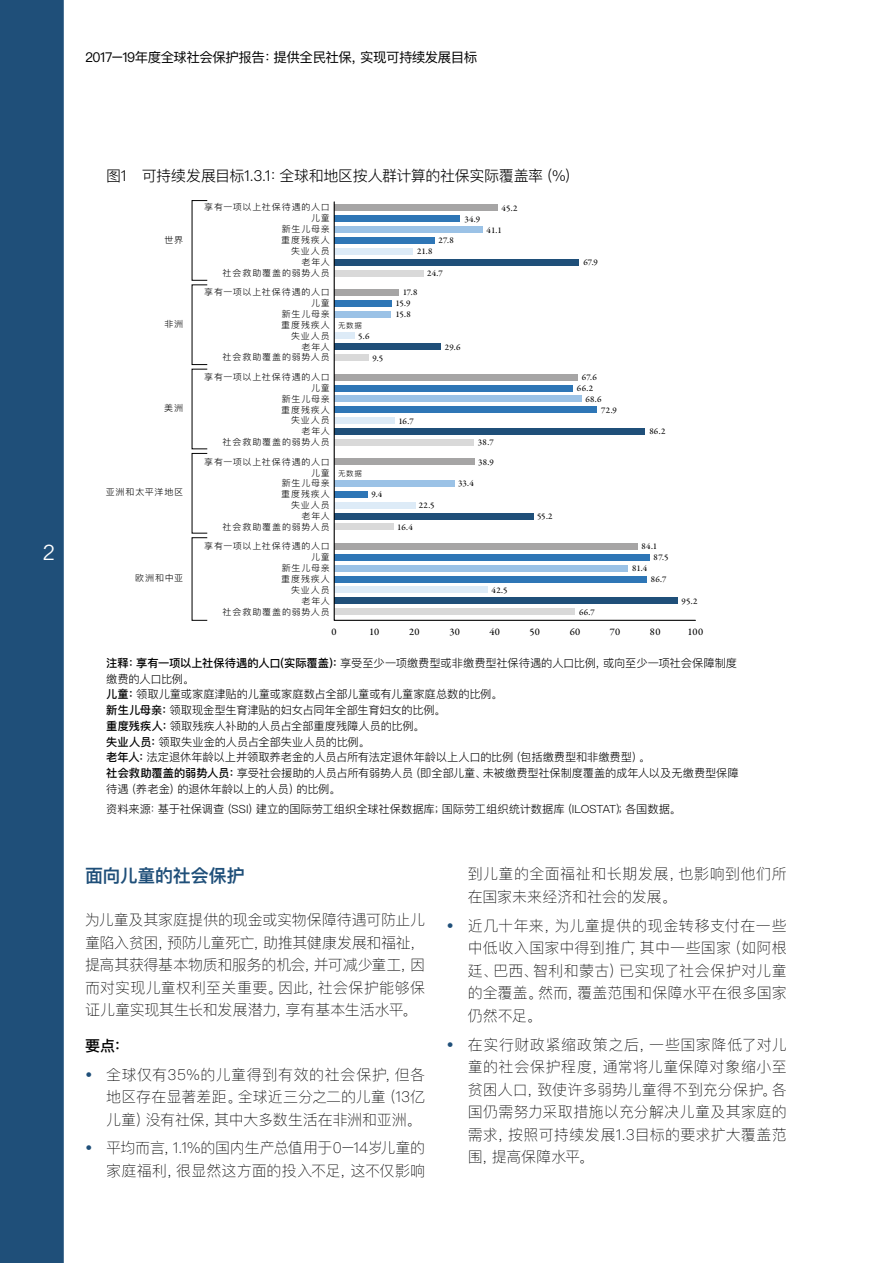
<style>
.page{position:relative;width:893px;height:1263px;background:#fff}
.page>*{position:absolute;margin:0;border:0;box-sizing:border-box;transform-origin:0 0}
.t1{font:21px "Trade Gothic LT Com";color:#fff}
.t2{font:600 18px "Ping Fang SC";letter-spacing:-.015em;color:#1f4f79}
.t3{font:100 15px/22.5px "Ping Fang SC";letter-spacing:.005em;color:#000;text-align:justify}
.t4{font:300 15px "Ping Fang SC";letter-spacing:-.025em;color:#000}
.t5{font:100 15px/22.5px "Ping Fang SC";letter-spacing:.025em;color:#000}
.t6{font:500 15px "Ping Fang SC";color:#000}
.t7{font:13.5px "Ping Fang SC";letter-spacing:-.04em;color:#000}
.t8{font:300 11.25px/15.8px "Ping Fang SC";letter-spacing:-.01em;color:#000}
.t9{font:500 10.2px "Garamond Premr Pro";letter-spacing:.025em;color:#000}
.t10{font:300 8.7px/10.9px "Ping Fang SC";letter-spacing:.095em;color:#000;text-align:right}
.t11{font:500 8.7px/10.8px "Garamond Premr Pro";letter-spacing:.02em;color:#000}
.t12{font:300 7.2px "Ping Fang SC";letter-spacing:.105em;color:#000}
.s1{font-weight:500}
.s2{color:#1f4f79}
</style>
<div class="page">
<div style="left:0;top:0;width:64px;height:1263px;background:#1f4f79"></div>
<svg style="left:333px;top:201px;width:363px;height:420px"></svg>
<p class="t7" style="left:85px;top:49px;width:394px">2017–19年度全球社会保护报告：提供全民社保，实现可持续发展目标</p>
<h1 class="t1" style="left:42px;top:539px;width:14px">2</h1>
<p class="t4" style="left:106px;top:166px;width:475px">图1 可持续发展目标1.3.1：全球和地区按人群计算的社保实际覆盖率（%）</p>
<p class="t10" style="left:165px;top:234px;width:20px">世界</p>
<p class="t10" style="left:165px;top:318px;width:20px">非洲</p>
<p class="t10" style="left:164px;top:403px;width:20px">美洲</p>
<p class="t10" style="left:106px;top:487px;width:79px">亚洲和太平洋地区</p>
<p class="t10" style="left:135px;top:573px;width:49px">欧洲和中亚</p>
<p class="t10" style="left:204px;top:202px;width:127px">享有一项以上社保待遇的人口儿童<br>新生儿母亲<br>重度残疾人<br>失业人员<br>老年人<br>社会救助覆盖的弱势人员</p>
<p class="t10" style="left:204px;top:287px;width:127px">享有一项以上社保待遇的人口儿童<br>新生儿母亲<br>重度残疾人<br>失业人员<br>老年人<br>社会救助覆盖的弱势人员</p>
<p class="t10" style="left:204px;top:371px;width:127px">享有一项以上社保待遇的人口儿童<br>新生儿母亲<br>重度残疾人<br>失业人员<br>老年人<br>社会救助覆盖的弱势人员</p>
<p class="t10" style="left:204px;top:456px;width:127px">享有一项以上社保待遇的人口儿童<br>新生儿母亲<br>重度残疾人<br>失业人员<br>老年人<br>社会救助覆盖的弱势人员</p>
<p class="t10" style="left:204px;top:541px;width:127px">享有一项以上社保待遇的人口儿童<br>新生儿母亲<br>重度残疾人<br>失业人员<br>老年人<br>社会救助覆盖的弱势人员</p>
<p class="t12" style="left:338px;top:321px;width:26px">无数据</p>
<p class="t11" style="left:358px;top:331px;width:13px">5.6</p>
<p class="t11" style="left:373px;top:353px;width:12px">9.5</p>
<p class="t12" style="left:338px;top:469px;width:26px">无数据</p>
<p class="t11" style="left:371px;top:489px;width:12px">9.4</p>
<p class="t11" style="left:464px;top:214px;width:17px">34.9</p>
<p class="t11" style="left:502px;top:203px;width:17px">45.2</p>
<p class="t11" style="left:439px;top:235px;width:17px">27.8</p>
<p class="t11" style="left:417px;top:246px;width:17px">21.8</p>
<p class="t11" style="left:395px;top:287px;width:23px;text-indent:7px">17.8<br>15.9<br>15.8</p>
<p class="t11" style="left:427px;top:268px;width:17px">24.7</p>
<p class="t11" style="left:445px;top:342px;width:17px">29.6</p>
<p class="t11" style="left:487px;top:225px;width:17px">41.1</p>
<p class="t11" style="left:398px;top:416px;width:17px">16.7</p>
<p class="t11" style="left:478px;top:437px;width:17px">38.7</p>
<p class="t11" style="left:478px;top:457px;width:17px">38.9</p>
<p class="t11" style="left:419px;top:500px;width:17px">22.5</p>
<p class="t11" style="left:397px;top:522px;width:17px">16.4</p>
<p class="t11" style="left:458px;top:478px;width:17px">33.4</p>
<p class="t11" style="left:492px;top:585px;width:17px">42.5</p>
<p class="t11" style="left:537px;top:511px;width:17px">55.2</p>
<p class="t11" style="left:583px;top:257px;width:16px">67.9</p>
<p class="t11" style="left:582px;top:372px;width:17px">67.6</p>
<p class="t11" style="left:577px;top:383px;width:18px">66.2</p>
<p class="t11" style="left:585px;top:394px;width:18px">68.6</p>
<p class="t11" style="left:601px;top:405px;width:17px">72.9</p>
<p class="t11" style="left:579px;top:607px;width:17px">66.7</p>
<p class="t11" style="left:649px;top:426px;width:18px">86.2</p>
<p class="t11" style="left:641px;top:541px;width:17px">84.1</p>
<p class="t11" style="left:654px;top:552px;width:16px">87.5</p>
<p class="t11" style="left:632px;top:563px;width:17px">81.4</p>
<p class="t11" style="left:651px;top:574px;width:17px">86.7</p>
<p class="t11" style="left:682px;top:596px;width:17px">95.2</p>
<p class="t9" style="left:332px;top:625px;width:7px">0</p>
<p class="t9" style="left:369px;top:625px;width:12px">10</p>
<p class="t9" style="left:409px;top:625px;width:12px">20</p>
<p class="t9" style="left:449px;top:625px;width:12px">30</p>
<p class="t9" style="left:489px;top:625px;width:12px">40</p>
<p class="t9" style="left:530px;top:625px;width:12px">50</p>
<p class="t9" style="left:570px;top:625px;width:12px">60</p>
<p class="t9" style="left:610px;top:625px;width:12px">70</p>
<p class="t9" style="left:650px;top:625px;width:12px">80</p>
<p class="t9" style="left:687px;top:625px;width:17px">100</p>
<p class="t8" style="left:106px;top:655px;width:634px"><span class="s1">注释：享有一项以上社保待遇的人口(实际覆盖)：</span>享受至少一项缴费型或非缴费型社保待遇的人口比例，或向至少一项社会保障制度缴费的人口比例。<br><span class="s1">儿童：</span>领取儿童或家庭津贴的儿童或家庭数占全部儿童或有儿童家庭总数的比例。<br><span class="s1">新生儿母亲：</span>领取现金型生育津贴的妇女占同年全部生育妇女的比例。<br><span class="s1">重度残疾人：</span>领取残疾人补助的人员占全部重度残障人员的比例。<br><span class="s1">失业人员：</span>领取失业金的人员占全部失业人员的比例。<br><span class="s1">老年人：</span>法定退休年龄以上并领取养老金的人员占所有法定退休年龄以上人口的比例（包括缴费型和非缴费型）。<br><span class="s1">社会救助覆盖的弱势人员：</span>享受社会援助的人员占所有弱势人员（即全部儿童、未被缴费型社保制度覆盖的成年人以及无缴费型保障待遇（养老金）的退休年龄以上的人员）的比例。</p>
<p class="t8" style="left:106px;top:801px;width:576px">资料来源：基于社保调查（SSI）建立的国际劳工组织全球社保数据库；国际劳工组织统计数据库（ILOSTAT）；各国数据。</p>
<p class="t2" style="left:85px;top:864px;width:161px">面向儿童的社会保护</p>
<p class="t3" style="left:85px;top:909px;width:342px">为儿童及其家庭提供的现金或实物保障待遇可防止儿童陷入贫困，预防儿童死亡，助推其健康发展和福祉，提高其获得基本物质和服务的机会，并可减少童工，因而对实现儿童权利至关重要。因此，社会保护能够保证儿童实现其生长和发展潜力，享有基本生活水平。</p>
<p class="t6" style="left:85px;top:1036px;width:45px">要点：</p>
<p class="t3" style="left:106px;top:1063px;width:320px;text-indent:-21px"><span class="s2">•</span> 全球仅有35%的儿童得到有效的社会保护，但各地区存在显著差距。全球近三分之二的儿童（13亿儿童）没有社保，其中大多数生活在非洲和亚洲。</p>
<p class="t3" style="left:85px;top:1137px;width:342px;text-align:right"><span class="s2">•</span> 平均而言，1.1%的国内生产总值用于0–14岁儿童的家庭福利，很显然这方面的投入不足，这不仅影响</p>
<p class="t5" style="left:468px;top:863px;width:320px">到儿童的全面福祉和长期发展，也影响到他们所在国家未来经济和社会的发展。</p>
<p class="t3" style="left:468px;top:914px;width:320px;text-indent:-21px"><span class="s2">•</span> 近几十年来，为儿童提供的现金转移支付在一些中低收入国家中得到推广，其中一些国家（如阿根廷、巴西、智利和蒙古）已实现了社会保护对儿童的全覆盖。然而，覆盖范围和保障水平在很多国家仍然不足。</p>
<p class="t3" style="left:468px;top:1033px;width:320px;text-indent:-21px"><span class="s2">•</span> 在实行财政紧缩政策之后，一些国家降低了对儿童的社会保护程度，通常将儿童保障对象缩小至贫困人口，致使许多弱势儿童得不到充分保护。各国仍需努力采取措施以充分解决儿童及其家庭的需求，按照可持续发展1.3目标的要求扩大覆盖范围，提高保障水平。</p>
</div>
